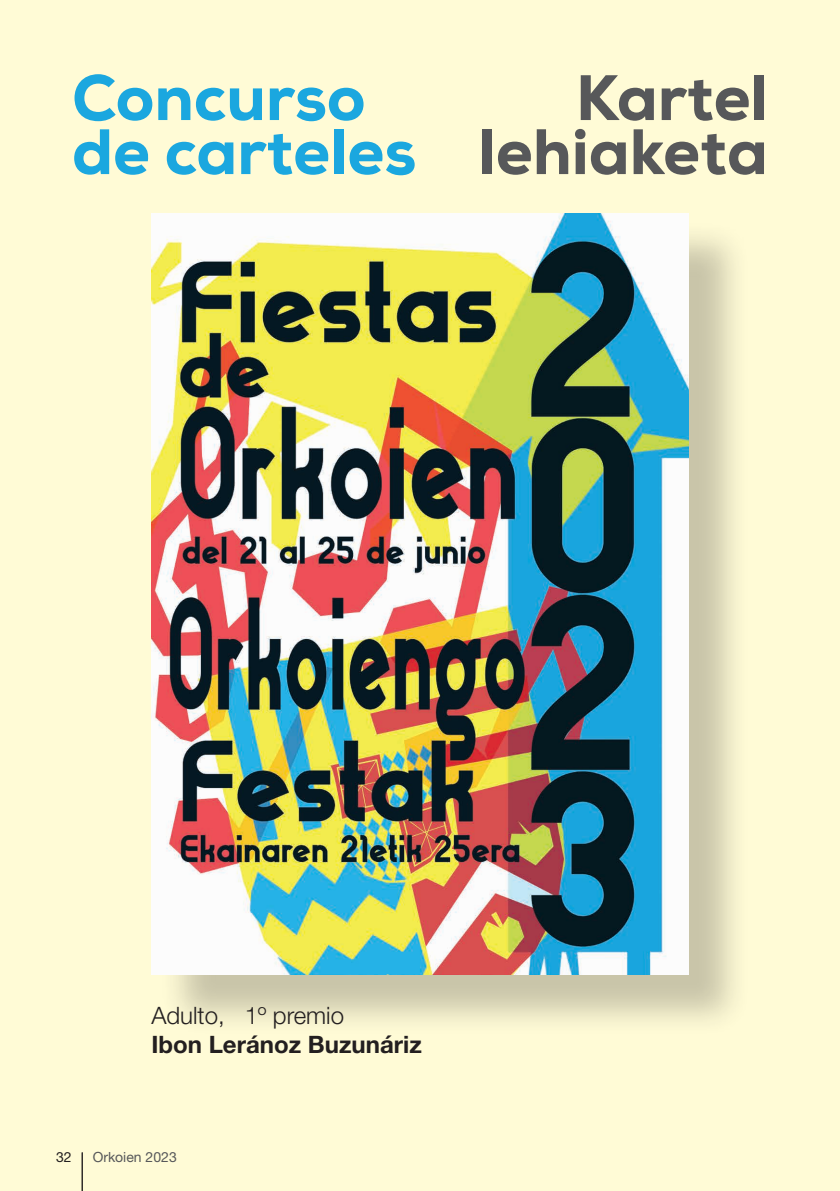
<style>
.page{position:relative;width:840px;height:1191px;background:#fff}
.page>*{position:absolute;margin:0;border:0;box-sizing:border-box;transform-origin:0 0}
.t1{font:800 64px/54px "Nexa";color:#1ba7df}
.t2{font:800 64px/54px "Nexa";color:#57585a;text-align:right}
.t3{font:700 24px "Helvetica Neue LT Pro";color:#231f20}
.t4{font:300 24px "Helvetica Neue LT Pro";color:#231f20}
.t5{font:14px "Helvetica Neue LT Pro";color:#57585a}
.t6{font:14px "Helvetica Neue LT Pro";color:#231f20}
</style>
<div class="page">
<div style="left:0;top:0;width:839px;height:1191px;background:#fffbd6"></div>
<hr style="left:839px;top:0;width:1px;height:1191px;background:#fffbd6">
<div style="left:159px;top:220px;width:591px;height:816px;background:#231f20;opacity:.25"></div>
<img style="left:152px;top:213px;width:536px;height:761px">
<hr style="left:82px;top:1152px;width:1px;height:39px;background:#231f20">
<h1 class="t1" style="left:72px;top:71px;width:345px">Concurso de carteles</h1>
<h1 class="t2" style="left:478px;top:71px;width:290px">Kartel lehiaketa</h1>
<p class="t4" style="left:151px;top:1000px;width:194px">Adulto, 1º premio</p>
<p class="t3" style="left:151px;top:1029px;width:272px">Ibon Leránoz Buzunáriz</p>
<p class="t6" style="left:56px;top:1149px;width:17px">32</p>
<p class="t5" style="left:93px;top:1149px;width:86px">Orkoien 2023</p>
</div>
